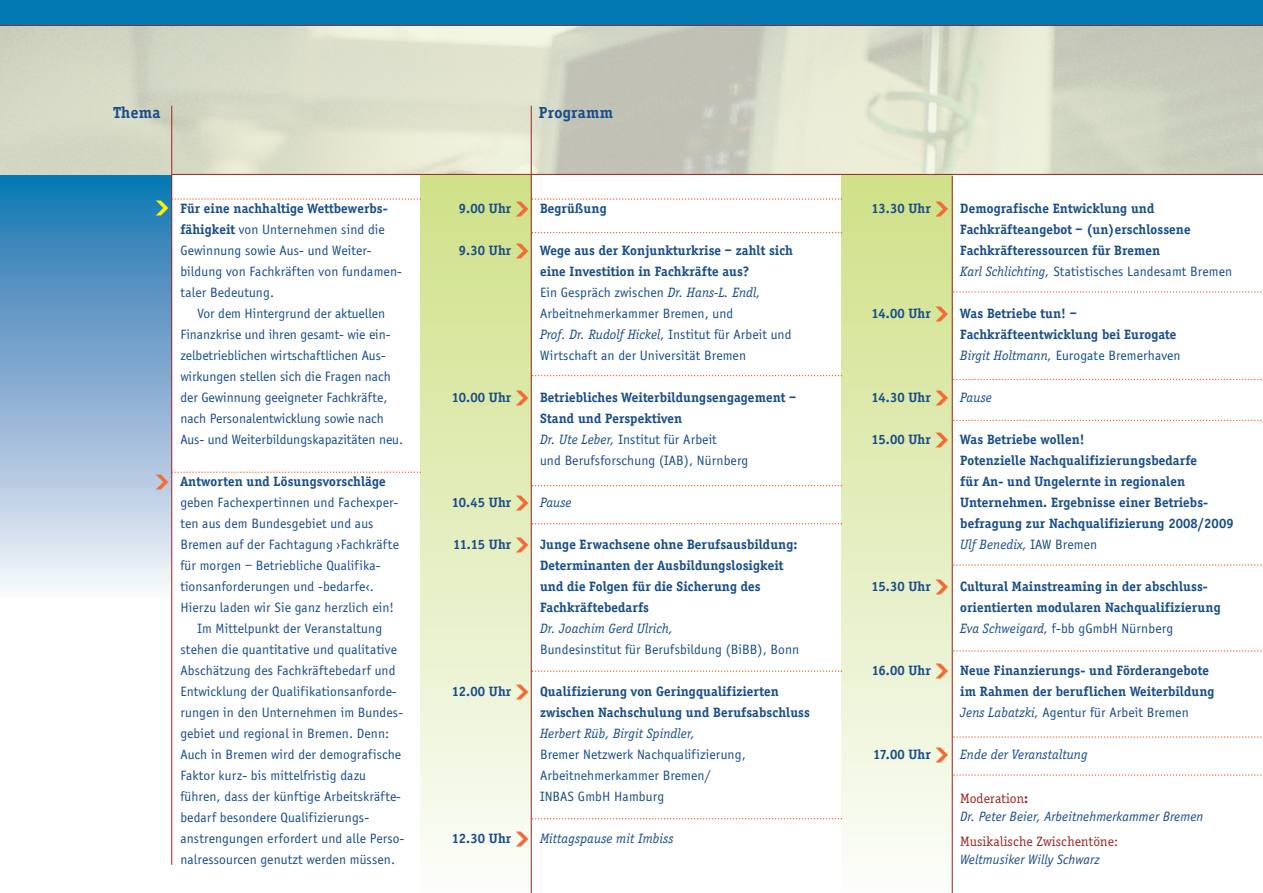
<style>
.page{position:relative;width:1263px;height:893px;background:#fff}
.page>*{position:absolute;margin:0;border:0;box-sizing:border-box;transform-origin:0 0}
.t1{font:700 18px "Arrow Dynamic";color:#fff101}
.t2{font:700 18px "Arrow Dynamic";color:#f26b33}
.t3{font:700 16.5px "Officina Serif";letter-spacing:.02em;color:#184d88}
.t4{font:13.95px/21px "Officina Sans";letter-spacing:.01em;color:#184d88}
.t5{font:700 13.95px/21px "Officina Serif";letter-spacing:.01em;color:#184d88}
.t6{font:italic 13.95px "Officina Serif";letter-spacing:.01em;color:#184d88}
.t7{font:italic 13.95px "Officina Sans";letter-spacing:.01em;color:#184d88}
.t8{font:13.95px "Officina Serif";letter-spacing:.01em;color:#992723}
.s1{font-family:"Officina Serif";font-weight:700}
.s2{font-family:"Arrow Dynamic";font-size:18px;color:#f26b33}
.s3{font-family:"Officina Serif";font-style:italic}
.s4{font-family:"Officina Sans";font-style:normal}
.s5{font-weight:400;font-style:italic}
.s6{font-family:"Officina Sans";font-weight:400}
.s7{font-weight:700}
</style>
<div class="page">
<div style="left:421px;top:174px;width:110px;height:719px;background:linear-gradient(to bottom,#cfe086,#fbfdfa)"></div>
<div style="left:842px;top:174px;width:110px;height:719px;background:linear-gradient(to bottom,#cfe086,#fbfdfa)"></div>
<div style="left:0;top:174px;width:172px;height:424px;background:linear-gradient(to bottom,#1371af,#fbf2f9)"></div>
<div style="left:0;top:0;width:1263px;height:26px;background:#0379b3"></div>
<hr style="left:0;top:25px;width:1263px;height:1px;background:#992723">
<hr style="left:172px;top:174px;width:1091px;height:1px;background:#992723">
<svg style="left:172px;top:198px;width:249px;height:2px"></svg>
<svg style="left:532px;top:198px;width:310px;height:2px"></svg>
<svg style="left:532px;top:232px;width:310px;height:1px"></svg>
<svg style="left:532px;top:375px;width:310px;height:1px"></svg>
<svg style="left:532px;top:485px;width:310px;height:1px"></svg>
<svg style="left:532px;top:523px;width:310px;height:1px"></svg>
<svg style="left:532px;top:670px;width:310px;height:2px"></svg>
<svg style="left:532px;top:818px;width:310px;height:1px"></svg>
<svg style="left:172px;top:471px;width:249px;height:2px"></svg>
<hr style="left:952px;top:176px;width:1px;height:717px;background:#992723">
<hr style="left:531px;top:106px;width:1px;height:787px;background:#992723">
<hr style="left:171px;top:106px;width:1px;height:759px;background:#992723">
<svg style="left:953px;top:291px;width:309px;height:2px"></svg>
<svg style="left:953px;top:379px;width:309px;height:1px"></svg>
<svg style="left:953px;top:420px;width:309px;height:1px"></svg>
<svg style="left:953px;top:564px;width:309px;height:2px"></svg>
<svg style="left:953px;top:650px;width:309px;height:2px"></svg>
<svg style="left:953px;top:736px;width:309px;height:2px"></svg>
<svg style="left:953px;top:774px;width:309px;height:2px"></svg>
<p class="t3" style="left:114px;top:103px;width:49px">Thema</p>
<p class="t3" style="left:539px;top:103px;width:76px">Programm</p>
<p class="t1" style="left:155px;top:198px;width:16px">C</p>
<p class="t2" style="left:155px;top:471px;width:16px">C</p>
<p class="t5" style="left:180px;top:198px;width:209px">Für eine nachhaltige Wettbewerbs-</p>
<p class="t4" style="left:180px;top:219px;width:223px"><span class="s1">fähigkeit</span> von Unternehmen sind die<br>Gewinnung sowie Aus- und Weiter&shy;bildung von Fachkräften von fundamen&shy;taler Bedeutung.</p>
<p class="t4" style="left:180px;top:303px;width:224px;text-indent:17px">Vor dem Hintergrund der aktuellen Finanzkrise und ihren gesamt- wie ein&shy;zelbetrieblichen wirtschaftlichen Aus&shy;wirkungen stellen sich die Fragen nach der Gewinnung geeigneter Fachkräfte, nach Personalentwicklung sowie nach Aus- und Weiterbildungskapazitäten neu.</p>
<p class="t5" style="left:180px;top:471px;width:207px">Antworten und Lösungsvorschläge</p>
<p class="t4" style="left:180px;top:492px;width:219px">geben Fachexpertinnen und Fachexper-</p>
<p class="t4" style="left:180px;top:513px;width:195px">ten aus dem Bundesgebiet und aus</p>
<p class="t4" style="left:180px;top:534px;width:220px">Bremen auf der Fachtagung ›Fachkräfte</p>
<p class="t4" style="left:180px;top:555px;width:202px">für morgen – Betriebliche Qualifika-</p>
<p class="t4" style="left:180px;top:576px;width:195px">tionsanforderungen und -bedarfe‹.</p>
<p class="t4" style="left:180px;top:597px;width:215px">Hierzu laden wir Sie ganz herzlich ein!</p>
<p class="t4" style="left:197px;top:618px;width:186px">Im Mittelpunkt der Veranstaltung</p>
<p class="t4" style="left:180px;top:639px;width:218px">stehen die quantitative und qualitative</p>
<p class="t4" style="left:180px;top:660px;width:217px">Abschätzung des Fachkräftebedarf und</p>
<p class="t4" style="left:180px;top:681px;width:218px">Entwicklung der Qualifikationsanforde-</p>
<p class="t4" style="left:180px;top:702px;width:224px">rungen in den Unternehmen im Bundes-</p>
<p class="t4" style="left:180px;top:723px;width:210px">gebiet und regional in Bremen. Denn:</p>
<p class="t4" style="left:180px;top:744px;width:222px">Auch in Bremen wird der demografische</p>
<p class="t4" style="left:180px;top:765px;width:187px">Faktor kurz- bis mittelfristig dazu</p>
<p class="t4" style="left:180px;top:786px;width:222px">führen, dass der künftige Arbeitskräfte-</p>
<p class="t4" style="left:180px;top:807px;width:190px">bedarf besondere Qualifizierungs-</p>
<p class="t4" style="left:180px;top:828px;width:225px">anstrengungen erfordert und alle Perso-</p>
<p class="t4" style="left:180px;top:849px;width:216px">nalressourcen genutzt werden müssen.</p>
<p class="t5" style="left:459px;top:198px;width:73px">9.00 Uhr <span class="s2">C</span></p>
<p class="t5" style="left:459px;top:240px;width:73px">9.30 Uhr <span class="s2">C</span></p>
<p class="t5" style="left:871px;top:198px;width:80px">13.30 Uhr <span class="s2">C</span></p>
<p class="t5" style="left:540px;top:198px;width:68px">Begrüßung</p>
<p class="t5" style="left:540px;top:240px;width:254px">Wege aus der Konjunkturkrise – zahlt sich eine Investition in Fachkräfte aus?</p>
<p class="t4" style="left:540px;top:282px;width:222px">Ein Gespräch zwischen <span class="s3">Dr. Hans-L. Endl,<br></span>Arbeitnehmerkammer Bremen, und</p>
<p class="t6" style="left:540px;top:326px;width:253px">Prof. Dr. Rudolf Hickel, <span class="s4">Institut für Arbeit und</span></p>
<p class="t4" style="left:540px;top:345px;width:207px">Wirtschaft an der Universität Bremen</p>
<p class="t5" style="left:540px;top:387px;width:258px">Betriebliches Weiterbildungsengagement –<br>Stand und Perspektiven</p>
<p class="t4" style="left:540px;top:429px;width:210px"><span class="s3">Dr. Ute Leber,</span> Institut für Arbeit<br>und Berufsforschung (IAB), Nürnberg</p>
<p class="t6" style="left:540px;top:494px;width:33px">Pause</p>
<p class="t5" style="left:540px;top:534px;width:259px">Junge Erwachsene ohne Berufsausbildung:<br>Determinanten der Ausbildungslosigkeit und die Folgen für die Sicherung des Fachkräftebedarfs</p>
<p class="t6" style="left:540px;top:620px;width:134px">Dr. Joachim Gerd Ulrich,</p>
<p class="t4" style="left:540px;top:639px;width:261px">Bundesinstitut für Berufsbildung (BiBB), Bonn</p>
<p class="t5" style="left:540px;top:681px;width:271px">Qualifizierung von Geringqualifizierten zwischen Nachschulung und Berufsabschluss</p>
<p class="t6" style="left:540px;top:725px;width:156px">Herbert Rüb, Birgit Spindler,</p>
<p class="t4" style="left:540px;top:744px;width:207px">Bremer Netzwerk Nachqualifizierung,<br>Arbeitnehmerkammer Bremen/<br>INBAS GmbH Hamburg</p>
<p class="t6" style="left:540px;top:830px;width:135px">Mittagspause mit Imbiss</p>
<p class="t5" style="left:960px;top:198px;width:232px">Demografische Entwicklung und<br>Fachkräfteangebot – (un)erschlossene<br>Fachkräfteressourcen für Bremen</p>
<p class="t4" style="left:960px;top:261px;width:273px"><span class="s3">Karl Schlichting,</span> Statistisches Landesamt Bremen</p>
<p class="t5" style="left:960px;top:303px;width:218px">Was Betriebe tun! –<br>Fachkräfteentwicklung bei Eurogate</p>
<p class="t4" style="left:960px;top:345px;width:222px"><span class="s3">Birgit Holtmann,</span> Eurogate Bremerhaven</p>
<p class="t6" style="left:960px;top:389px;width:33px">Pause</p>
<p class="t5" style="left:960px;top:429px;width:275px">Was Betriebe wollen!<br>Potenzielle Nachqualifizierungsbedarfe<br>für An- und Ungelernte in regionalen Unternehmen. Ergebnisse einer Betriebs&shy;befragung zur Nachqualifizierung 2008/2009<br><span class="s5">Ulf Benedix,</span> <span class="s6">IAW Bremen</span></p>
<p class="t5" style="left:960px;top:576px;width:262px">Cultural Mainstreaming in der abschluss&shy;orientierten modularen Nachqualifizierung</p>
<p class="t4" style="left:960px;top:618px;width:214px"><span class="s3">Eva Schweigard,</span> f-bb gGmbH Nürnberg</p>
<p class="t5" style="left:960px;top:660px;width:256px">Neue Finanzierungs- und Förderangebote im Rahmen der beruflichen Weiterbildung</p>
<p class="t4" style="left:960px;top:702px;width:230px"><span class="s3">Jens Labatzki,</span> Agentur für Arbeit Bremen</p>
<p class="t6" style="left:960px;top:746px;width:129px">Ende der Veranstaltung</p>
<p class="t5" style="left:871px;top:303px;width:79px">14.00 Uhr <span class="s2">C</span></p>
<p class="t5" style="left:452px;top:387px;width:79px">10.00 Uhr <span class="s2">C</span></p>
<p class="t5" style="left:871px;top:387px;width:79px">14.30 Uhr <span class="s2">C</span></p>
<p class="t5" style="left:871px;top:429px;width:80px">15.00 Uhr <span class="s2">C</span></p>
<p class="t5" style="left:452px;top:492px;width:79px">10.45 Uhr <span class="s2">C</span></p>
<p class="t5" style="left:453px;top:534px;width:78px">11.15 Uhr <span class="s2">C</span></p>
<p class="t5" style="left:871px;top:576px;width:80px">15.30 Uhr <span class="s2">C</span></p>
<p class="t5" style="left:872px;top:660px;width:79px">16.00 Uhr <span class="s2">C</span></p>
<p class="t5" style="left:452px;top:681px;width:79px">12.00 Uhr <span class="s2">C</span></p>
<p class="t5" style="left:873px;top:744px;width:78px">17.00 Uhr <span class="s2">C</span></p>
<p class="t8" style="left:960px;top:789px;width:70px">Moderation<span class="s7">:</span></p>
<p class="t7" style="left:960px;top:807px;width:245px">Dr. Peter Beier, Arbeitnehmerkammer Bremen</p>
<p class="t5" style="left:452px;top:828px;width:79px">12.30 Uhr <span class="s2">C</span></p>
<p class="t8" style="left:960px;top:833px;width:160px">Musikalische Zwischentöne:</p>
<p class="t7" style="left:960px;top:851px;width:141px">Weltmusiker Willy Schwarz</p>
</div>
